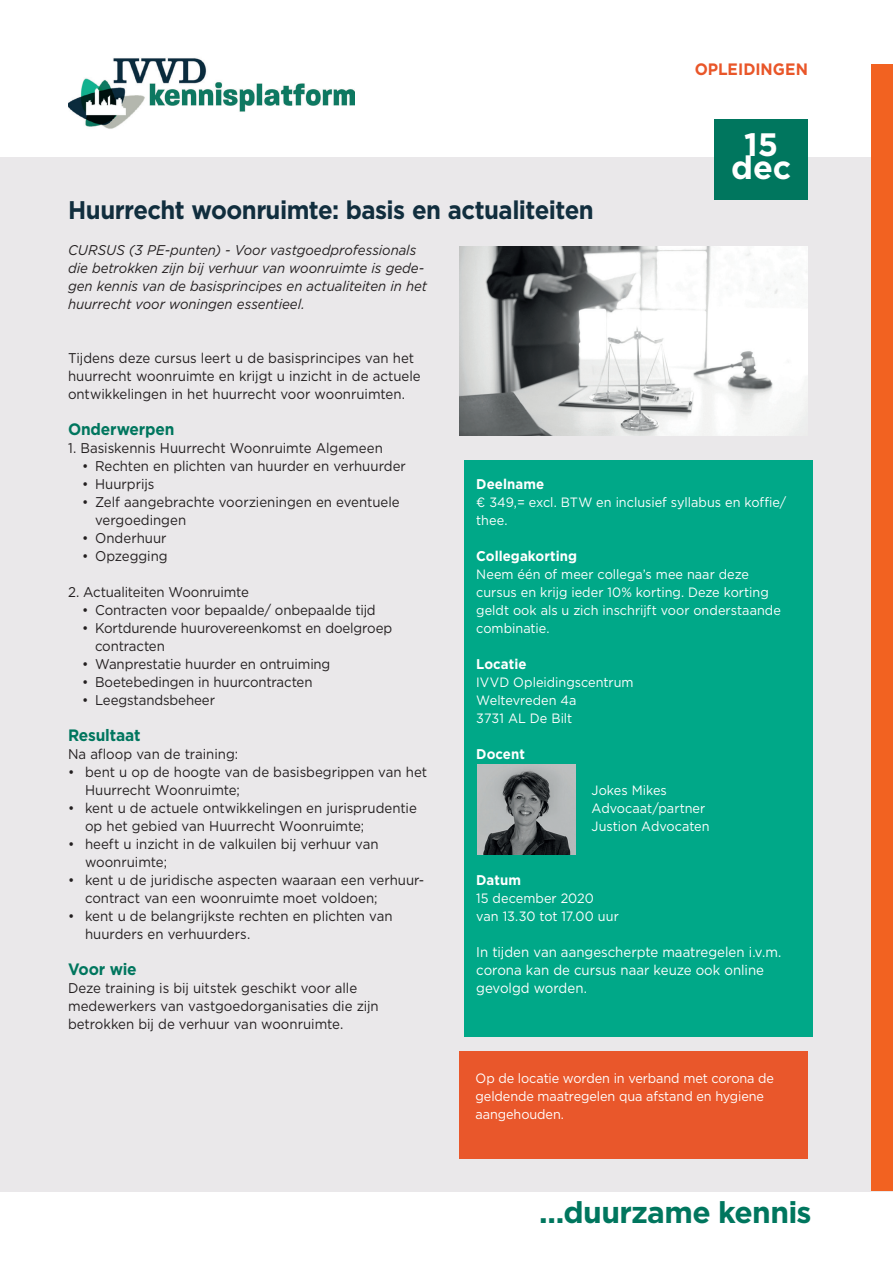
<style>
.page{position:relative;width:893px;height:1263px;background:#fff}
.page>*{position:absolute;margin:0;border:0;box-sizing:border-box;transform-origin:0 0}
._3_datum_kop{font:700 32.4px "Gotham";color:#fff}
.t1{font:700 30px "Gotham";letter-spacing:-.02em;color:#00765e}
._2_redactie_kop{font:700 25.5px "Gotham";letter-spacing:-.025em;color:#112e3e;scale:.94 1}
._2_redactie_tussenko{font:700 16.5px "Gotham";letter-spacing:-.015em;color:#00765e;scale:.94 1}
._2_redactie_body{font:700 16.5px "Gotham";color:#e95629;scale:.94 1}
._2_redactie_body-2{font:14.1px/18px "Gotham";color:#231f20;scale:.94 1}
._2_redactie_body_cur{font:14.1px/18px "Gotham";letter-spacing:-.005em;color:#231f20;scale:.94 1}
._2_redactie_body_cur-2{font:italic 14.1px/18px "Gotham";letter-spacing:-.005em;color:#231f20;scale:.94 1}
._2_redactie_tussenko-2{font:14.1px/18px "Gotham";color:#fff;scale:.94 1}
._2_redactie_tussenko-3{font:700 14.1px "Gotham";letter-spacing:.005em;color:#fff;scale:.94 1}
._2_redactie_body_dia{font:13.5px/18px "Gotham";color:#fff;scale:.94 1}
._2_redactie_body-3{font:13.5px/18px "Gotham";letter-spacing:-.005em;color:#fff;scale:.94 1}
</style>
<div class="page">
<div style="left:0;top:157px;width:893px;height:1034px;background:#e8e6e8"></div>
<img style="left:68px;top:58px;width:286px;height:71px">
<div style="left:872px;top:64px;width:21px;height:1127px;background:#f26221"></div>
<div style="left:464px;top:460px;width:349px;height:576px;background:#00a888"></div>
<img style="left:459px;top:247px;width:349px;height:188px">
<div style="left:714px;top:119px;width:94px;height:81px;background:#00765e"></div>
<img style="left:477px;top:764px;width:98px;height:90px">
<div style="left:459px;top:1052px;width:349px;height:107px;background:#e95629"></div>
<p class="_2_redactie_body" style="left:695px;top:58px;width:122px">OPLEIDINGEN</p>
<p class="_2_redactie_kop" style="left:68px;top:193px;width:561px">Huurrecht woonruimte: basis en actualiteiten</p>
<p class="_2_redactie_body_cur-2" style="left:68px;top:241px;width:384px">CURSUS (3 PE-punten) - Voor vastgoedprofessionals die betrokken zijn bij verhuur van woonruimte is gede&shy;gen kennis van de basisprincipes en actualiteiten in het huurrecht voor woningen essentieel.</p>
<p class="_3_datum_kop" style="left:744px;top:123px;width:35px">15</p>
<p class="_3_datum_kop" style="left:731px;top:146px;width:62px">dec</p>
<p class="_2_redactie_body_cur" style="left:68px;top:349px;width:377px">Tijdens deze cursus leert u de basisprincipes van het huurrecht woonruimte en krijgt u inzicht in de actuele ontwikkelingen in het huurrecht voor woonruimten.</p>
<p class="_2_redactie_tussenko" style="left:68px;top:418px;width:115px">Onderwerpen</p>
<p class="_2_redactie_body-2" style="left:68px;top:439px;width:336px">1. Basiskennis Huurrecht Woonruimte Algemeen</p>
<p class="_2_redactie_body_cur" style="left:82px;top:457px;width:346px">• Rechten en plichten van huurder en verhuurder</p>
<p class="_2_redactie_body_cur" style="left:82px;top:475px;width:78px">• Huurprijs</p>
<p class="_2_redactie_body_cur" style="left:95px;top:493px;width:326px;text-indent:-13px">• Zelf aangebrachte voorzieningen en eventuele vergoedingen</p>
<p class="_2_redactie_body_cur" style="left:82px;top:529px;width:91px">• Onderhuur</p>
<p class="_2_redactie_body_cur" style="left:82px;top:547px;width:92px">• Opzegging</p>
<p class="_2_redactie_body-2" style="left:68px;top:583px;width:194px">2. Actualiteiten Woonruimte</p>
<p class="_2_redactie_body_cur" style="left:82px;top:601px;width:314px">• Contracten voor bepaalde/ onbepaalde tijd</p>
<p class="_2_redactie_body_cur" style="left:95px;top:619px;width:318px;text-indent:-13px">• Kortdurende huurovereenkomst en doelgroep contracten</p>
<p class="_2_redactie_body_cur" style="left:82px;top:655px;width:266px">• Wanprestatie huurder en ontruiming</p>
<p class="_2_redactie_body_cur" style="left:82px;top:673px;width:246px">• Boetebedingen in huurcontracten</p>
<p class="_2_redactie_body_cur" style="left:82px;top:691px;width:143px">• Leegstandsbeheer</p>
<p class="_2_redactie_tussenko" style="left:68px;top:724px;width:79px">Resultaat</p>
<p class="_2_redactie_body-2" style="left:68px;top:745px;width:182px">Na afloop van de training:</p>
<p class="_2_redactie_body-2" style="left:68px;top:763px;width:384px">• bent u op de hoogte van de basisbegrippen van het</p>
<p class="_2_redactie_body-2" style="left:85px;top:781px;width:166px">Huurrecht Woonruimte;</p>
<p class="_2_redactie_body-2" style="left:68px;top:799px;width:373px">• kent u de actuele ontwikkelingen en jurisprudentie</p>
<p class="_2_redactie_body-2" style="left:85px;top:817px;width:299px">op het gebied van Huurrecht Woonruimte;</p>
<p class="_2_redactie_body-2" style="left:68px;top:835px;width:332px">• heeft u inzicht in de valkuilen bij verhuur van</p>
<p class="_2_redactie_body-2" style="left:85px;top:853px;width:89px">woonruimte;</p>
<p class="_2_redactie_body-2" style="left:68px;top:871px;width:380px">• kent u de juridische aspecten waaraan een verhuur-</p>
<p class="_2_redactie_body-2" style="left:85px;top:889px;width:313px">contract van een woonruimte moet voldoen;</p>
<p class="_2_redactie_body-2" style="left:68px;top:907px;width:347px">• kent u de belangrijkste rechten en plichten van</p>
<p class="_2_redactie_body-2" style="left:85px;top:925px;width:177px">huurders en verhuurders.</p>
<p class="_2_redactie_tussenko" style="left:68px;top:958px;width:75px">Voor wie</p>
<p class="_2_redactie_body-2" style="left:68px;top:979px;width:332px">Deze training is bij uitstek geschikt voor alle medewerkers van vastgoedorganisaties die zijn betrokken bij de verhuur van woonruimte.</p>
<p class="_2_redactie_tussenko-3" style="left:476px;top:475px;width:74px">Deelname</p>
<p class="_2_redactie_body_dia" style="left:476px;top:493px;width:331px">€ 349,= excl. BTW en inclusief syllabus en koffie/ thee.</p>
<p class="_2_redactie_tussenko-3" style="left:476px;top:547px;width:109px">Collegakorting</p>
<p class="_2_redactie_body_dia" style="left:476px;top:565px;width:326px">Neem één of meer collega’s mee naar deze cursus en krijg ieder 10% korting. Deze korting geldt ook als u zich inschrijft voor onderstaande combinatie.</p>
<p class="_2_redactie_tussenko-3" style="left:476px;top:655px;width:55px">Locatie</p>
<p class="_2_redactie_body_dia" style="left:476px;top:673px;width:169px">IVVD Opleidingscentrum</p>
<p class="_2_redactie_body_dia" style="left:476px;top:691px;width:108px">Weltevreden 4a</p>
<p class="_2_redactie_body_dia" style="left:476px;top:709px;width:104px">3731 AL De Bilt</p>
<p class="_2_redactie_tussenko-3" style="left:476px;top:745px;width:53px">Docent</p>
<p class="_2_redactie_body_dia" style="left:592px;top:781px;width:82px">Jokes Mikes</p>
<p class="_2_redactie_body_dia" style="left:592px;top:799px;width:122px">Advocaat/partner</p>
<p class="_2_redactie_body_dia" style="left:592px;top:817px;width:127px">Justion Advocaten</p>
<p class="_2_redactie_tussenko-3" style="left:476px;top:871px;width:49px">Datum</p>
<p class="_2_redactie_body_dia" style="left:476px;top:889px;width:127px">15 december 2020</p>
<p class="_2_redactie_body_dia" style="left:476px;top:907px;width:153px">van 13.30 tot 17.00 uur</p>
<p class="_2_redactie_tussenko-2" style="left:476px;top:943px;width:326px">In tijden van aangescherpte maatregelen i.v.m. corona kan de cursus naar keuze ook online gevolgd worden.</p>
<p class="_2_redactie_body-3" style="left:476px;top:1069px;width:319px">Op de locatie worden in verband met corona de geldende maatregelen qua afstand en hygiene aangehouden.</p>
<h2 class="t1" style="left:539px;top:1193px;width:274px">...duurzame kennis</h2>
</div>
